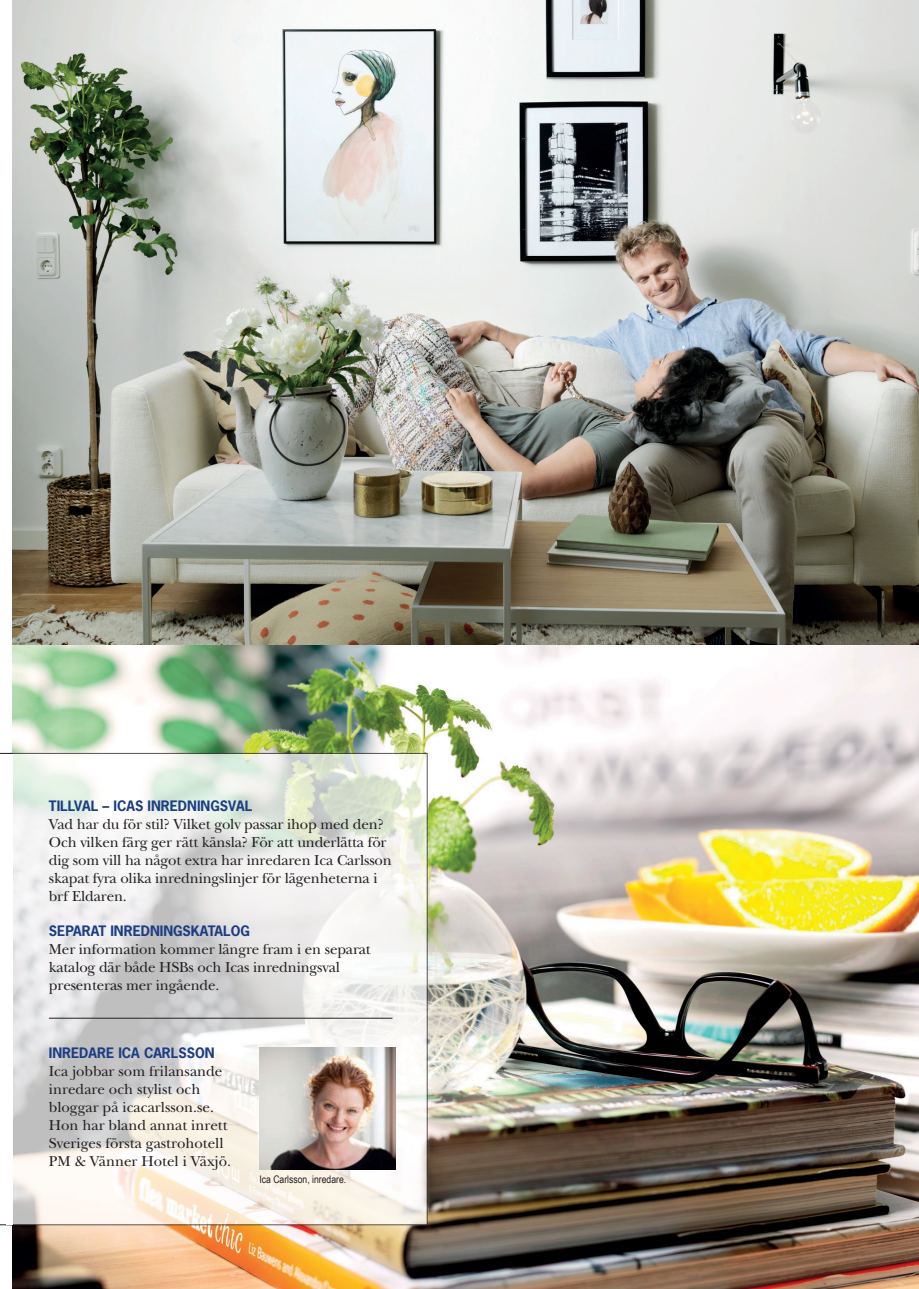
<style>
.page{position:relative;width:919px;height:1289px;background:#fff}
.page>*{position:absolute;margin:0;border:0;box-sizing:border-box;transform-origin:0 0}
.t1{font:15px/18px "New Baskerville Std";letter-spacing:-.01em;color:#231f20}
.t2{font:700 13.5px "News Gothic";color:#1c3c84}
.t3{font:10.5px "Arial Narrow";color:#231f20}
</style>
<div class="page">
<img style="left:13px;top:644px;width:905px;height:644px">
<svg style="left:13px;top:755px;width:412px;height:468px"></svg>
<img style="left:259px;top:1047px;width:136px;height:122px">
<hr style="left:49px;top:1017px;width:343px;height:1px;background:#231f20">
<img style="left:13px;top:0;width:905px;height:644px">
<p class="t2" style="left:49px;top:797px;width:205px">TILLVAL – ICAS INREDNINGSVAL</p>
<p class="t1" style="left:49px;top:815px;width:344px">Vad har du för stil? Vilket golv passar ihop med den?<br>Och vilken färg ger rätt känsla? För att underlätta för dig som vill ha något extra har inredaren Ica Carlsson skapat fyra olika inredningslinjer för lägenheterna i brf Eldaren.</p>
<p class="t2" style="left:49px;top:921px;width:202px">SEPARAT INREDNINGSKATALOG</p>
<p class="t1" style="left:49px;top:939px;width:323px">Mer information kommer längre fram i en separat katalog där både HSBs och Icas inredningsval presenteras mer ingående.</p>
<p class="t2" style="left:49px;top:1043px;width:167px">INREDARE ICA CARLSSON</p>
<p class="t1" style="left:49px;top:1062px;width:184px">Ica jobbar som frilansande inredare och stylist och bloggar på icacarlsson.se.<br>Hon har bland annat inrett<br>Sveriges första gastrohotell<br>PM &amp; Vänner Hotel i Växjö.</p>
<p class="t3" style="left:259px;top:1171px;width:88px">Ica Carlsson, inredare.</p>
</div>
